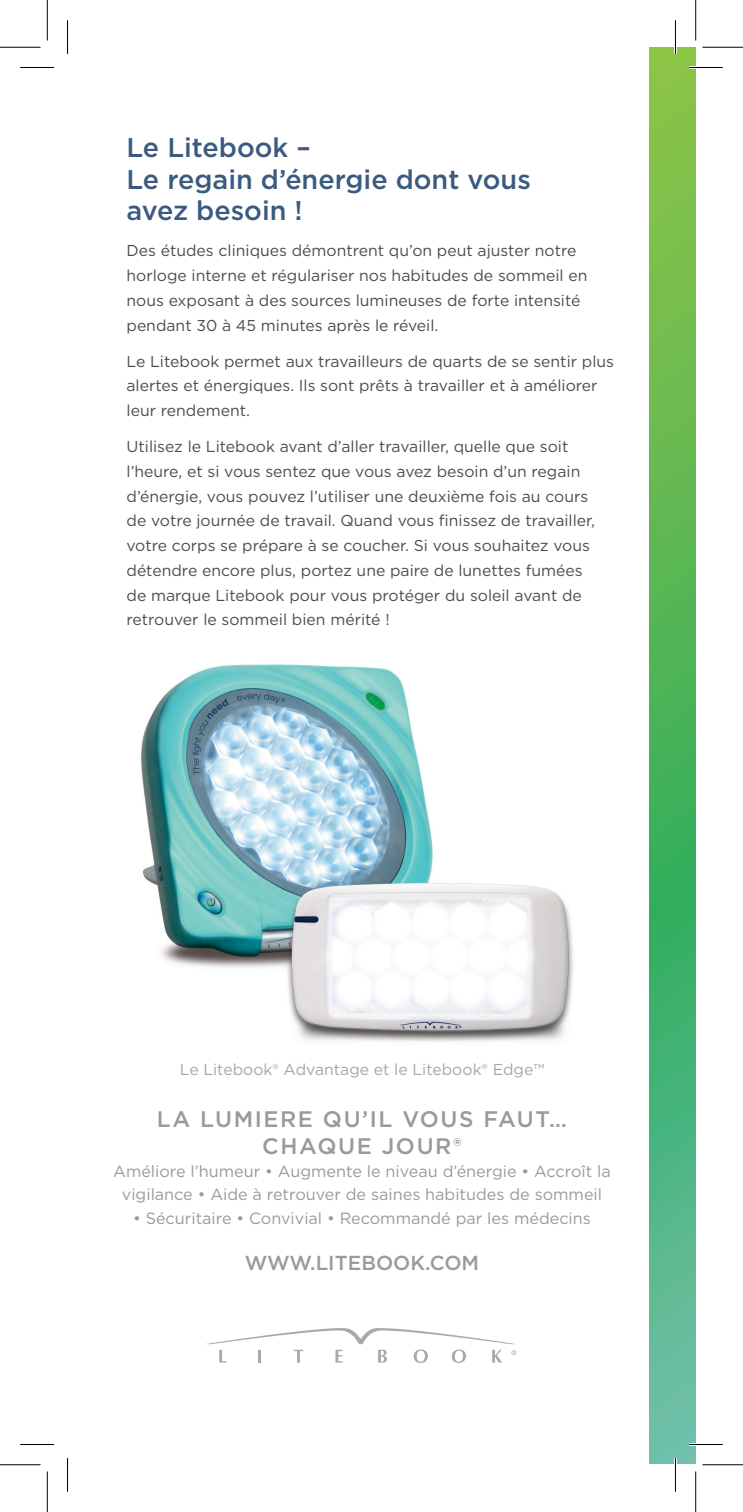
<style>
.page{position:relative;width:743px;height:1512px;background:#fff}
.page>*{position:absolute;margin:0;border:0;box-sizing:border-box;transform-origin:0 0}
.t1{font:500 27px/31.5px "Gotham";color:#3a5a80}
.t2{font:500 22.5px/27px "Gotham";letter-spacing:.07em;color:#999a9b;text-align:center}
.t3{font:500 20.25px "Gotham";color:#999a9b}
.t4{font:16.2px/23.4px "Gotham";color:#999a9b;text-align:center}
.t5{font:15.75px/24.8px "Gotham";color:#4b4c4d}
.t6{font:15.75px "Gotham";color:#a7a6a6}
</style>
<div class="page">
<svg style="left:649px;top:47px;width:46px;height:1417px;background:#5bb866"></svg>
<svg style="left:207px;top:1328px;width:309px;height:35px"></svg>
<img style="left:141px;top:664px;width:432px;height:378px">
<hr style="left:688px;top:66px;width:34px;height:3px;background:#fff">
<hr style="left:688px;top:1443px;width:34px;height:3px;background:#fff">
<hr style="left:674px;top:20px;width:2px;height:34px;background:#fff">
<hr style="left:674px;top:1458px;width:2px;height:34px;background:#fff">
<hr style="left:20px;top:67px;width:34px;height:1px;background:#000">
<hr style="left:688px;top:67px;width:34px;height:1px;background:#000">
<hr style="left:20px;top:1444px;width:34px;height:1px;background:#000">
<hr style="left:688px;top:1444px;width:34px;height:1px;background:#000">
<hr style="left:67px;top:20px;width:1px;height:34px;background:#000">
<hr style="left:67px;top:1458px;width:1px;height:34px;background:#000">
<hr style="left:675px;top:20px;width:1px;height:34px;background:#000">
<hr style="left:675px;top:1458px;width:1px;height:34px;background:#000">
<hr style="left:0;top:47px;width:40px;height:1px;background:#000">
<hr style="left:702px;top:47px;width:40px;height:1px;background:#000">
<hr style="left:0;top:1464px;width:40px;height:1px;background:#000">
<hr style="left:702px;top:1464px;width:40px;height:1px;background:#000">
<hr style="left:47px;top:0;width:1px;height:40px;background:#000">
<hr style="left:47px;top:1472px;width:1px;height:40px;background:#000">
<hr style="left:695px;top:0;width:1px;height:40px;background:#000">
<hr style="left:695px;top:1472px;width:1px;height:40px;background:#000">
<p class="t1" style="left:126px;top:132px;width:406px">Le Litebook –<br>Le regain d’énergie dont vous avez besoin !</p>
<p class="t5" style="left:126px;top:238px;width:462px">Des études cliniques démontrent qu’on peut ajuster notre horloge interne et régulariser nos habitudes de sommeil en nous exposant à des sources lumineuses de forte intensité pendant 30 à 45 minutes après le réveil.</p>
<p class="t5" style="left:126px;top:348px;width:489px">Le Litebook permet aux travailleurs de quarts de se sentir plus alertes et énergiques. Ils sont prêts à travailler et à améliorer leur rendement.</p>
<p class="t5" style="left:126px;top:434px;width:470px">Utilisez le Litebook avant d’aller travailler, quelle que soit l’heure, et si vous sentez que vous avez besoin d’un regain d’énergie, vous pouvez l’utiliser une deuxième fois au cours de votre journée de travail. Quand vous finissez de travailler, votre corps se prépare à se coucher. Si vous souhaitez vous détendre encore plus, portez une paire de lunettes fumées de marque Litebook pour vous protéger du soleil avant de retrouver le sommeil bien mérité !</p>
<p class="t6" style="left:180px;top:1059px;width:366px">Le Litebook® Advantage et le Litebook® Edge™</p>
<p class="t2" style="left:157px;top:1105px;width:412px">LA LUMIERE QU’IL VOUS FAUT…<br>CHAQUE JOUR®</p>
<p class="t4" style="left:113px;top:1159px;width:499px">Améliore l’humeur • Augmente le niveau d’énergie • Accroît la vigilance • Aide à retrouver de saines habitudes de sommeil</p>
<p class="t4" style="left:133px;top:1206px;width:459px">• Sécuritaire • Convivial • Recommandé par les médecins</p>
<p class="t3" style="left:245px;top:1250px;width:236px">WWW.LITEBOOK.COM</p>
</div>
